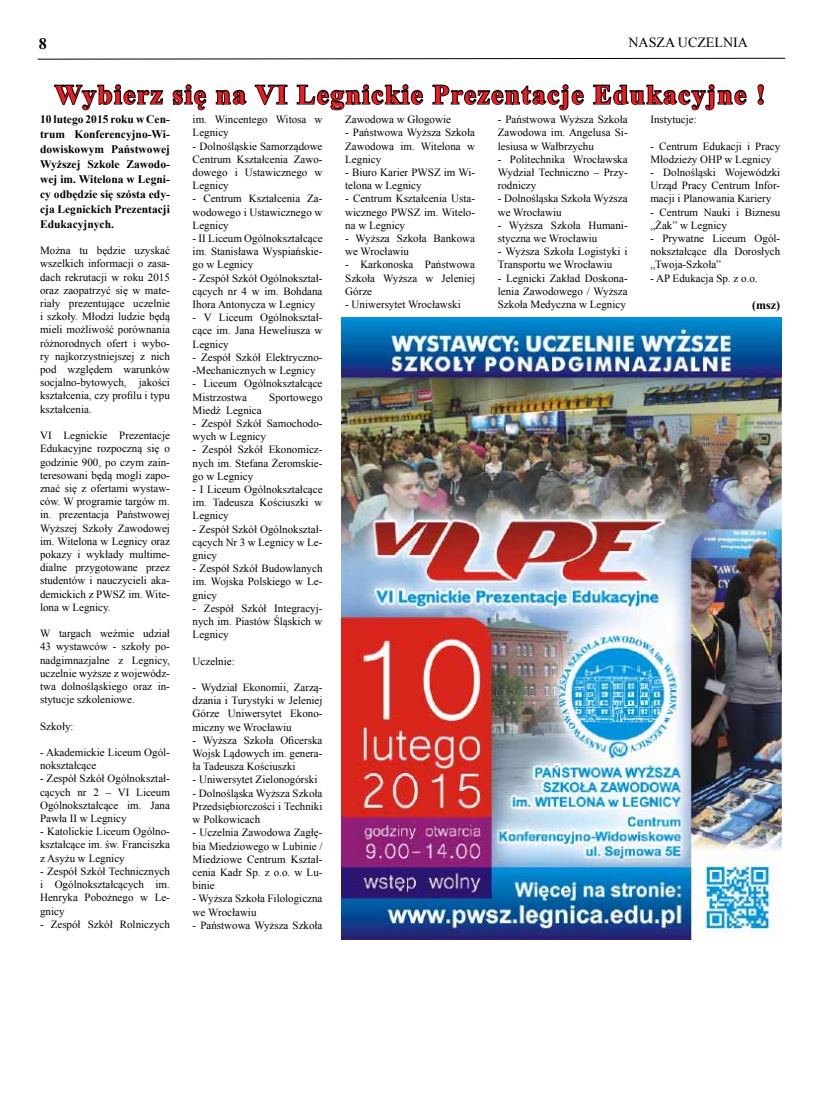
<style>
.page{position:relative;width:820px;height:1106px;background:#fff}
.page>*{position:absolute;margin:0;border:0;box-sizing:border-box;transform-origin:0 0}
.t1{font:700 27px "Times New Roman";letter-spacing:.06em;color:#ed1d24}
.t2{font:700 16px "Times New Roman";color:#000}
.t3{font:14px "Times New Roman";color:#000}
.t4{font:700 12px "Times New Roman";color:#000}
.t5{font:700 11.5px/15px "Times New Roman";color:#000;text-align:justify}
.t6{font:11px/13.2px "Times New Roman";color:#000;text-align:justify}
</style>
<div class="page">
<svg style="left:37px;top:57px;width:748px;height:3px"></svg>
<svg style="left:54px;top:84px;width:110px;height:27px"></svg>
<svg style="left:172px;top:84px;width:116px;height:27px"></svg>
<svg style="left:296px;top:84px;width:128px;height:27px"></svg>
<svg style="left:432px;top:84px;width:152px;height:27px"></svg>
<svg style="left:593px;top:84px;width:154px;height:27px"></svg>
<svg style="left:757px;top:84px;width:7px;height:21px"></svg>
<img style="left:341px;top:317px;width:440px;height:622px">
<p class="t2" style="left:39px;top:32px;width:9px">8</p>
<p class="t3" style="left:628px;top:32px;width:121px">NASZA UCZELNIA</p>
<p class="t1" style="left:55px;top:75px;width:711px">Wybierz się na VI Legnickie Prezentacje Edukacyjne !</p>
<p class="t5" style="left:40px;top:112px;width:131px">10 lutego 2015 roku w Cen&shy;trum Konferencyjno-Wi&shy;dowiskowym Państwowej Wyższej Szkole Zawodo&shy;wej im. Witelona w Legni&shy;cy odbędzie się szósta edy&shy;cja Legnickich Prezentacji Edukacyjnych.</p>
<p class="t6" style="left:40px;top:243px;width:131px">Można tu będzie uzyskać wszelkich informacji o zasa&shy;dach rekrutacji w roku 2015 oraz zaopatrzyć się w mate&shy;riały prezentujące uczelnie i szkoły. Młodzi ludzie będą mieli możliwość porównania różnorodnych ofert i wybo&shy;ry najkorzystniejszej z nich pod względem warunków socjalno-bytowych, jakości kształcenia, czy profilu i typu kształcenia.</p>
<p class="t6" style="left:40px;top:428px;width:131px">VI Legnickie Prezentacje Edukacyjne rozpoczną się o godzinie 900, po czym zain&shy;teresowani będą mogli zapo&shy;znać się z ofertami wystaw&shy;ców. W programie targów m. in. prezentacja Państwowej Wyższej Szkoły Zawodowej im. Witelona w Legnicy oraz pokazy i wykłady multime&shy;dialne przygotowane przez studentów i nauczycieli aka&shy;demickich z PWSZ im. Wite&shy;lona w Legnicy.</p>
<p class="t6" style="left:40px;top:626px;width:131px">W targach weźmie udział 43 wystawców - szkoły po&shy;nadgimnazjalne z Legnicy, uczelnie wyższe z wojewódz&shy;twa dolnośląskiego oraz in&shy;stytucje szkoleniowe.</p>
<p class="t6" style="left:40px;top:719px;width:35px">Szkoły:</p>
<p class="t6" style="left:40px;top:745px;width:131px">- Akademickie Liceum Ogól&shy;nokształcące</p>
<p class="t6" style="left:40px;top:771px;width:131px">- Zespół Szkół Ogólnokształ&shy;cących nr 2 – VI Liceum Ogólnokształcące im. Jana Pawła II w Legnicy</p>
<p class="t6" style="left:40px;top:824px;width:131px">- Katolickie Liceum Ogólno&shy;kształcące im. św. Franciszka z Asyżu w Legnicy</p>
<p class="t6" style="left:40px;top:864px;width:131px">- Zespół Szkół Technicznych i Ogólnokształcących im.<br>Henryka Pobożnego w Le&shy;gnicy</p>
<p class="t6" style="left:40px;top:917px;width:131px">- Zespół Szkół Rolniczych</p>
<p class="t6" style="left:650px;top:113px;width:48px">Instytucje:</p>
<p class="t6" style="left:650px;top:139px;width:131px">- Centrum Edukacji i Pracy<br>Młodzieży OHP w Legnicy</p>
<p class="t6" style="left:650px;top:165px;width:131px">- Dolnośląski Wojewódzki Urząd Pracy Centrum Infor&shy;macji i Planowania Kariery</p>
<p class="t6" style="left:650px;top:205px;width:131px">- Centrum Nauki i Biznesu „Żak” w Legnicy</p>
<p class="t6" style="left:650px;top:231px;width:131px">- Prywatne Liceum Ogól&shy;nokształcące dla Dorosłych „Twoja-Szkoła”</p>
<p class="t6" style="left:650px;top:271px;width:109px">- AP Edukacja Sp. z o.o.</p>
<p class="t4" style="left:752px;top:296px;width:29px">(msz)</p>
<p class="t6" style="left:192px;top:113px;width:131px">im. Wincentego Witosa w<br>Legnicy</p>
<p class="t6" style="left:192px;top:139px;width:131px">- Dolnośląskie Samorządowe Centrum Kształcenia Zawo&shy;dowego i Ustawicznego w Legnicy</p>
<p class="t6" style="left:192px;top:192px;width:131px">- Centrum Kształcenia Za&shy;wodowego i Ustawicznego w Legnicy</p>
<p class="t6" style="left:192px;top:231px;width:131px">- II Liceum Ogólnokształcące im. Stanisława Wyspiańskie&shy;go w Legnicy</p>
<p class="t6" style="left:192px;top:271px;width:131px">- Zespół Szkół Ogólnokształ&shy;cących nr 4 w im. Bohdana Ihora Antonycza w Legnicy</p>
<p class="t6" style="left:192px;top:311px;width:131px">- V Liceum Ogólnokształ&shy;cące im. Jana Heweliusza w Legnicy</p>
<p class="t6" style="left:192px;top:350px;width:131px">- Zespół Szkół Elektryczno--Mechanicznych w Legnicy</p>
<p class="t6" style="left:192px;top:377px;width:131px">- Liceum Ogólnokształcące<br>Mistrzostwa</p>
<p class="t6" style="left:345px;top:113px;width:107px">Zawodowa w Głogowie</p>
<p class="t6" style="left:345px;top:126px;width:131px">- Państwowa Wyższa Szkoła Zawodowa im. Witelona w Legnicy</p>
<p class="t6" style="left:345px;top:165px;width:131px">- Biuro Karier PWSZ im Wi&shy;telona w Legnicy</p>
<p class="t6" style="left:345px;top:192px;width:131px">- Centrum Kształcenia Usta&shy;wicznego PWSZ im. Witelo&shy;na w Legnicy</p>
<p class="t6" style="left:345px;top:231px;width:131px">- Wyższa Szkoła Bankowa we Wrocławiu</p>
<p class="t6" style="left:345px;top:258px;width:131px">- Karkonoska Państwowa Szkoła Wyższa w Jeleniej Górze</p>
<p class="t6" style="left:345px;top:297px;width:117px">- Uniwersytet Wrocławski</p>
<p class="t6" style="left:497px;top:113px;width:131px">- Państwowa Wyższa Szkoła Zawodowa im. Angelusa Si&shy;lesiusa w Wałbrzychu</p>
<p class="t6" style="left:497px;top:152px;width:131px">- Politechnika Wrocławska Wydział Techniczno – Przy&shy;rodniczy</p>
<p class="t6" style="left:497px;top:192px;width:131px">- Dolnośląska Szkoła Wyższa we Wrocławiu</p>
<p class="t6" style="left:497px;top:218px;width:131px">- Wyższa Szkoła Humani&shy;styczna we Wrocławiu</p>
<p class="t6" style="left:497px;top:245px;width:131px">- Wyższa Szkoła Logistyki i<br>Transportu we Wrocławiu</p>
<p class="t6" style="left:497px;top:271px;width:131px">- Legnicki Zakład Doskona&shy;lenia Zawodowego / Wyższa Szkoła Medyczna w Legnicy</p>
<p class="t6" style="left:269px;top:390px;width:55px">Sportowego</p>
<p class="t6" style="left:192px;top:403px;width:71px">Miedź Legnica</p>
<p class="t6" style="left:192px;top:416px;width:131px">- Zespół Szkół Samochodo&shy;wych w Legnicy</p>
<p class="t6" style="left:192px;top:443px;width:131px">- Zespół Szkół Ekonomicz&shy;nych im. Stefana Żeromskie&shy;go w Legnicy</p>
<p class="t6" style="left:192px;top:482px;width:131px">- I Liceum Ogólnokształcące im. Tadeusza Kościuszki w Legnicy</p>
<p class="t6" style="left:192px;top:522px;width:131px">- Zespół Szkół Ogólnokształ&shy;cących Nr 3 w Legnicy w Le&shy;gnicy</p>
<p class="t6" style="left:192px;top:561px;width:131px">- Zespół Szkół Budowlanych im. Wojska Polskiego w Le&shy;gnicy</p>
<p class="t6" style="left:192px;top:601px;width:131px">- Zespół Szkół Integracyj&shy;nych im. Piastów Śląskich w Legnicy</p>
<p class="t6" style="left:192px;top:654px;width:44px">Uczelnie:</p>
<p class="t6" style="left:192px;top:680px;width:131px">- Wydział Ekonomii, Zarzą&shy;dzania i Turystyki w Jeleniej Górze Uniwersytet Ekono&shy;miczny we Wrocławiu</p>
<p class="t6" style="left:192px;top:733px;width:131px">- Wyższa Szkoła Oficerska Wojsk Lądowych im. genera&shy;ła Tadeusza Kościuszki</p>
<p class="t6" style="left:192px;top:773px;width:126px">- Uniwersytet Zielonogórski</p>
<p class="t6" style="left:192px;top:786px;width:131px">- Dolnośląska Wyższa Szkoła Przedsiębiorczości i Techniki w Polkowicach</p>
<p class="t6" style="left:192px;top:825px;width:131px">- Uczelnia Zawodowa Zagłę&shy;bia Miedziowego w Lubinie / Miedziowe Centrum Kształ&shy;cenia Kadr Sp. z o.o. w Lu&shy;binie</p>
<p class="t6" style="left:192px;top:891px;width:131px">- Wyższa Szkoła Filologiczna we Wrocławiu</p>
<p class="t6" style="left:192px;top:918px;width:131px">- Państwowa Wyższa Szkoła</p>
</div>
